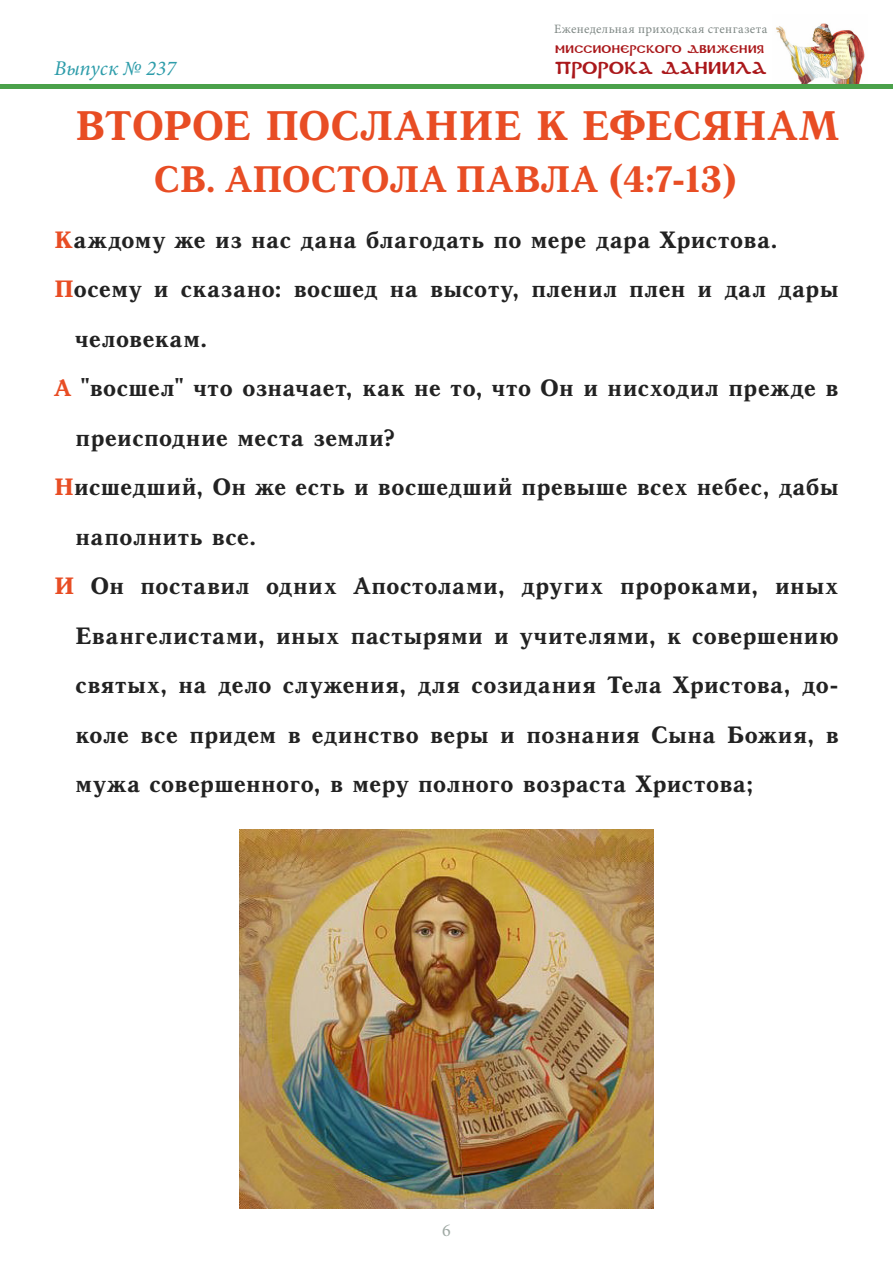
<style>
.page{position:relative;width:893px;height:1263px;background:#fff}
.page>*{position:absolute;margin:0;border:0;box-sizing:border-box;transform-origin:0 0}
._2__Основной_текст{font:700 42px "Quant Antiqua C";letter-spacing:-.01em;color:#e84d24}
._2__Основной_текст-2{font:700 37.5px "Quant Antiqua C";letter-spacing:.005em;color:#e84d24}
.Св_Писание__текст{font:700 24px/49.5px "Antiqua";letter-spacing:-.015em;color:#222}
.t1{font:italic 21px "Minion Pro";color:#2e9daa}
.t2{font:18px "Minion Pro";color:#9fa9a4}
.t3{font:17.1px "DS Coptic";letter-spacing:.01em;color:#aa181b}
.t4{font:12.75px "Minion Pro";letter-spacing:.03em;color:#7f8885}
.t5{font:10.95px "DS Coptic";letter-spacing:.025em;color:#aa181b}
.s1{font-style:inherit}
.s2{color:#e84d24}
</style>
<div class="page">
<img style="left:776px;top:23px;width:89px;height:61px">
<div style="left:0;top:84px;width:893px;height:5px;background:#4aa14a"></div>
<img style="left:239px;top:829px;width:415px;height:380px">
<p class="t1" style="left:54px;top:54px;width:124px">Выпуск № 237</p>
<p class="t4" style="left:554px;top:21px;width:215px">Еженедельная приходская стенгазета</p>
<p class="t5" style="left:555px;top:42px;width:210px">Миссионерского движения</p>
<p class="t3" style="left:555px;top:57px;width:213px">ПРОРОКА ДАНИИЛА</p>
<p class="_2__Основной_текст" style="left:75px;top:103px;width:765px">ВТОРОЕ ПОСЛАНИЕ К ЕФЕСЯНАМ</p>
<p class="_2__Основной_текст-2" style="left:154px;top:159px;width:587px">СВ. АПОСТОЛА ПАВЛА (4<span class="s1">:7-13)</span></p>
<p class="Св_Писание__текст" style="left:54px;top:215px;width:725px"><span class="s2">К</span>аждому же из нас дана благодать по мере дара Христова.</p>
<p class="Св_Писание__текст" style="left:75px;top:265px;width:765px;text-indent:-21px"><span class="s2">П</span>осему и сказано: восшед на высоту, пленил плен и дал дары человекам.</p>
<p class="Св_Писание__текст" style="left:75px;top:364px;width:765px;text-indent:-21px"><span class="s2">А</span> "восшел" что́ означает, как не то, что Он и нисходил прежде в преисподние места земли?</p>
<p class="Св_Писание__текст" style="left:75px;top:463px;width:765px;text-indent:-21px"><span class="s2">Н</span>исшедший, Он же есть и восшедший превыше всех небес, дабы наполнить все.</p>
<p class="Св_Писание__текст" style="left:75px;top:562px;width:765px;text-align:justify;text-indent:-21px"><span class="s2">И</span> Он поставил одних Апостолами, других пророками, иных Евангелистами, иных пастырями и учителями, к совершению святых, на дело служения, для созидания Тела Христова, до&shy;коле все придем в единство веры и познания Сына Божия, в мужа совершенного, в меру полного возраста Христова;</p>
<p class="t2" style="left:442px;top:1218px;width:10px">6</p>
</div>
